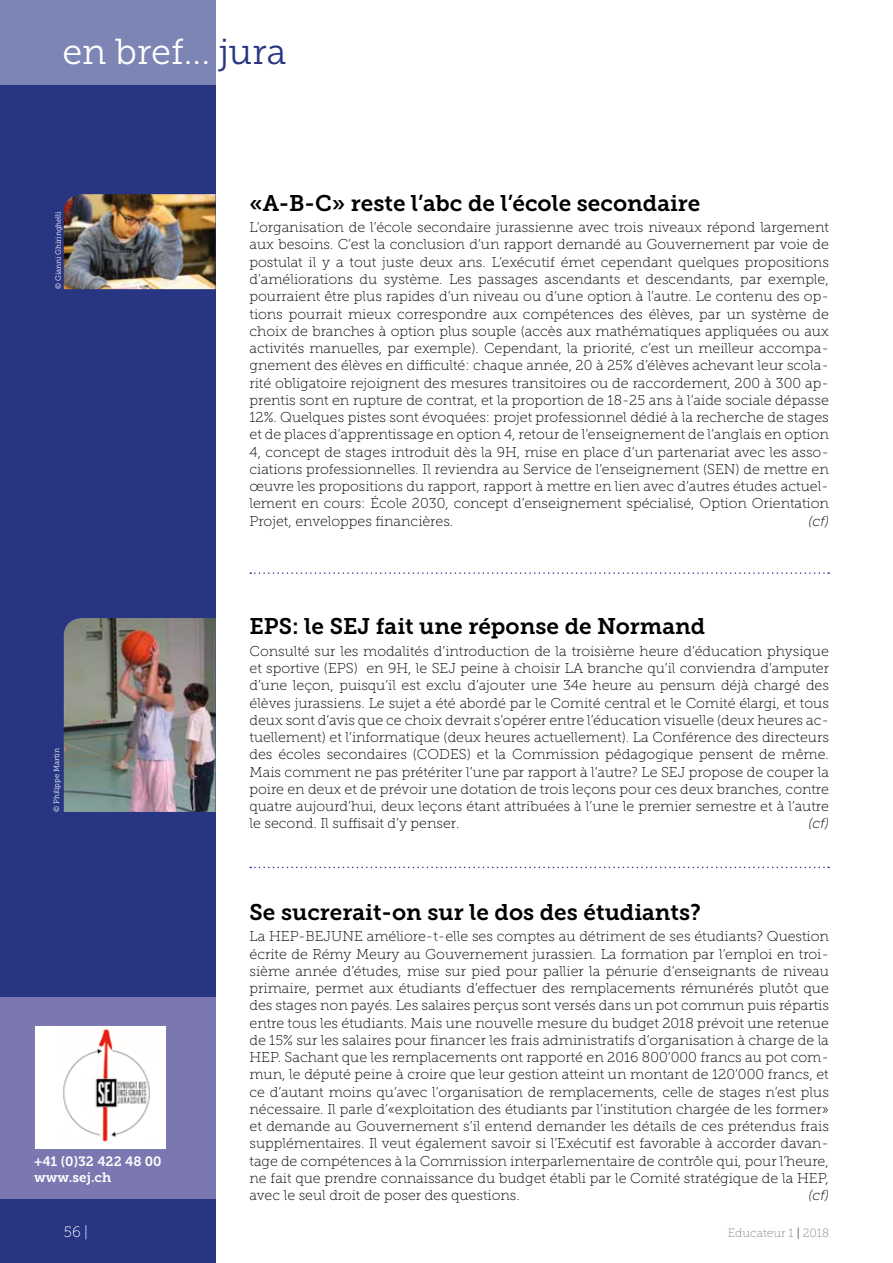
<style>
.page{position:relative;width:893px;height:1263px;background:#fff}
.page>*{position:absolute;margin:0;border:0;box-sizing:border-box;transform-origin:0 0}
.t1{font:36px "Museo Slab 300";color:#fff}
.t2{font:22.5px "Museo Slab 700";color:#000}
.t3{font:15px "Museo Slab 100";color:#fff}
.t4{font:14.25px/17.2px "Museo Slab 100";color:#000;text-align:justify}
.t5{font:italic 14.25px "Museo Slab 100";color:#000}
.t6{font:13.5px/16.5px "Museo Slab 700";color:#fff}
.t7{font:12px "Museo Slab 100";color:#878787}
.t8{font:7.5px "Museo Slab 300";color:#fff}
.s1{color:#283583}
.s2{color:#000}
</style>
<div class="page">
<div style="left:0;top:0;width:216px;height:1263px;background:#283583"></div>
<div style="left:0;top:0;width:223px;height:85px;background:#7d85b4"></div>
<svg style="left:250px;top:867px;width:579px;height:1px"></svg>
<svg style="left:250px;top:572px;width:579px;height:2px"></svg>
<div style="left:0;top:997px;width:216px;height:202px;background:#7b78b1"></div>
<div style="left:35px;top:1026px;width:130px;height:122px;background:#fff"></div>
<img style="left:63px;top:1029px;width:87px;height:113px">
<img style="left:64px;top:194px;width:152px;height:95px">
<img style="left:64px;top:618px;width:152px;height:194px">
<h1 class="t1" style="left:62px;top:32px;width:225px">en bref... <span class="s1">jura</span></h1>
<p class="t8" style="left:54px;top:289px;width:79px;rotate:-90deg">© Gianni Ghiringhelli</p>
<p class="t8" style="left:53px;top:812px;width:65px;rotate:-90deg">© Philippe Martin</p>
<p class="t6" style="left:34px;top:1153px;width:129px">+41 (0)32 422 48 00 www.sej.ch</p>
<h2 class="t2" style="left:249px;top:190px;width:452px">«A-B-C» reste l’abc de l’école secondaire</h2>
<p class="t4" style="left:249px;top:219px;width:581px">L’organisation de l’école secondaire jurassienne avec trois niveaux répond largement aux besoins. C’est la conclusion d’un rapport demandé au Gouvernement par voie de postulat il y a tout juste deux ans. L’exécutif émet cependant quelques propositions d’améliorations du système. Les passages ascendants et descendants, par exemple, pourraient être plus rapides d’un niveau ou d’une option à l’autre. Le contenu des op&shy;tions pourrait mieux correspondre aux compétences des élèves, par un système de choix de branches à option plus souple (accès aux mathématiques appliquées ou aux activités manuelles, par exemple). Cependant, la priorité, c’est un meilleur accompa&shy;gnement des élèves en difficulté: chaque année, 20 à 25% d’élèves achevant leur scola&shy;rité obligatoire rejoignent des mesures transitoires ou de raccordement, 200 à 300 ap&shy;prentis sont en rupture de contrat, et la proportion de 18-25 ans à l’aide sociale dépasse 12%. Quelques pistes sont évoquées: projet professionnel dédié à la recherche de stages et de places d’apprentissage en option 4, retour de l’enseignement de l’anglais en option 4, concept de stages introduit dès la 9H, mise en place d’un partenariat avec les asso&shy;ciations professionnelles. Il reviendra au Service de l’enseignement (SEN) de mettre en œuvre les propositions du rapport, rapport à mettre en lien avec d’autres études actuel&shy;lement en cours: École 2030, concept d’enseignement spécialisé, Option Orientation Projet, enveloppes financières.</p>
<p class="t5" style="left:808px;top:513px;width:22px">(cf)</p>
<h2 class="t2" style="left:249px;top:614px;width:457px">EPS: le SEJ fait une réponse de Normand</h2>
<p class="t4" style="left:249px;top:642px;width:581px">Consulté sur les modalités d’introduction de la troisième heure d’éducation physique et sportive (EPS) en 9H, le SEJ peine à choisir LA branche qu’il conviendra d’amputer d’une leçon, puisqu’il est exclu d’ajouter une 34e heure au pensum déjà chargé des élèves jurassiens. Le sujet a été abordé par le Comité central et le Comité élargi, et tous deux sont d’avis que ce choix devrait s’opérer entre l’éducation visuelle (deux heures ac&shy;tuellement) et l’informatique (deux heures actuellement). La Conférence des directeurs des écoles secondaires (CODES) et la Commission pédagogique pensent de même.<br>Mais comment ne pas prétériter l’une par rapport à l’autre? Le SEJ propose de couper la poire en deux et de prévoir une dotation de trois leçons pour ces deux branches, contre quatre aujourd’hui, deux leçons étant attribuées à l’une le premier semestre et à l’autre le second. Il suffisait d’y penser.</p>
<p class="t5" style="left:808px;top:816px;width:22px">(cf)</p>
<h2 class="t2" style="left:249px;top:899px;width:453px">Se sucrerait-on sur le dos des étudiants?</h2>
<p class="t4" style="left:249px;top:928px;width:581px">La HEP-BEJUNE améliore-t-elle ses comptes au détriment de ses étudiants? Question écrite de Rémy Meury au Gouvernement jurassien. La formation par l’emploi en troi&shy;sième année d’études, mise sur pied pour pallier la pénurie d’enseignants de niveau primaire, permet aux étudiants d’effectuer des remplacements rémunérés plutôt que des stages non payés. Les salaires perçus sont versés dans un pot commun puis répartis entre tous les étudiants. Mais une nouvelle mesure du budget 2018 prévoit une retenue de 15% sur les salaires pour financer les frais administratifs d’organisation à charge de la HEP. Sachant que les remplacements ont rapporté en 2016 800’000 francs au pot com&shy;mun, le député peine à croire que leur gestion atteint un montant de 120’000 francs, et ce d’autant moins qu’avec l’organisation de remplacements, celle de stages n’est plus nécessaire. Il parle d’«exploitation des étudiants par l’institution chargée de les former» et demande au Gouvernement s’il entend demander les détails de ces prétendus frais supplémentaires. Il veut également savoir si l’Exécutif est favorable à accorder davan&shy;tage de compétences à la Commission interparlementaire de contrôle qui, pour l’heure, ne fait que prendre connaissance du budget établi par le Comité stratégique de la HEP, avec le seul droit de poser des questions.</p>
<p class="t5" style="left:808px;top:1188px;width:22px">(cf)</p>
<p class="t3" style="left:64px;top:1223px;width:26px">56 |</p>
<p class="t7" style="left:728px;top:1226px;width:103px">Educateur 1 <span class="s2">|</span> 2018</p>
</div>
